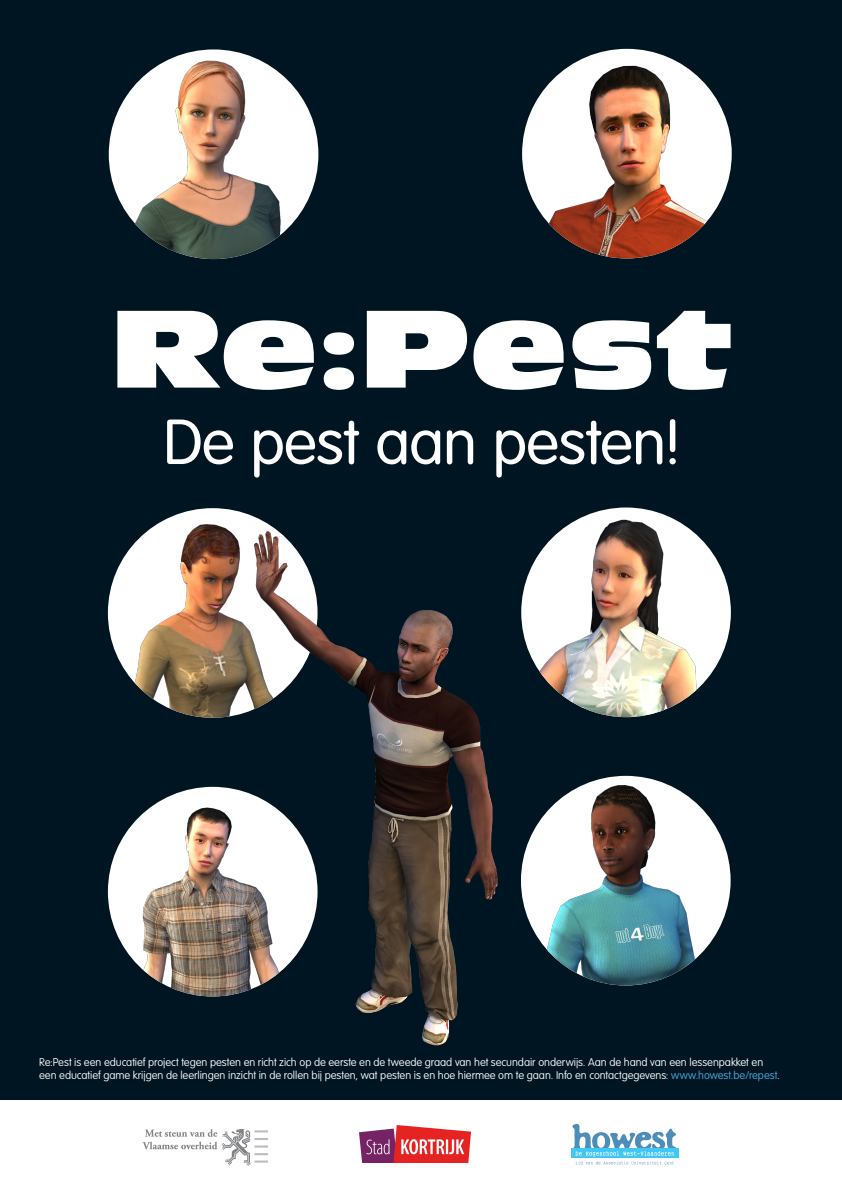
<style>
.page{position:relative;width:842px;height:1192px;background:#fff}
.page>*{position:absolute;margin:0;border:0;box-sizing:border-box;transform-origin:0 0}
.t1{font:107.5px "Antique Olive Std Nord";letter-spacing:-.02em;color:#fff}
.t2{font:300 62.5px "VAG Rounded Std";letter-spacing:-.01em;color:#fff}
.t3{font:100 11px "VAG Rounded Std";letter-spacing:-.005em;color:#fff}
.s1{color:#4aacdd}
</style>
<div class="page">
<div style="left:0;top:0;width:842px;height:1100px;background:#001522"></div>
<img style="left:360px;top:1125px;width:110px;height:37px">
<img style="left:142px;top:1129px;width:125px;height:37px">
<img style="left:109px;top:49px;width:209px;height:210px;border-radius:105px">
<img style="left:108px;top:508px;width:210px;height:210px;border-radius:105px">
<img style="left:108px;top:787px;width:210px;height:209px;border-radius:105px">
<img style="left:522px;top:49px;width:210px;height:209px;border-radius:105px">
<img style="left:521px;top:508px;width:210px;height:209px;border-radius:105px">
<img style="left:521px;top:776px;width:210px;height:209px;border-radius:105px">
<img style="left:157px;top:524px;width:406px;height:522px">
<div style="left:571px;top:1149px;width:107px;height:9px;background:#40c7f4"></div>
<svg style="left:572px;top:1124px;width:104px;height:40px"></svg>
<p class="t1" style="left:111px;top:282px;width:624px">Re:Pest</p>
<p class="t2" style="left:163px;top:406px;width:520px">De pest aan pesten!</p>
<p class="t3" style="left:39px;top:1056px;width:725px">Re:Pest is een educatief project tegen pesten en richt zich op de eerste en de tweede graad van het secundair onderwijs. Aan de hand van een lessenpakket en</p>
<p class="t3" style="left:39px;top:1069px;width:742px">een educatief game krijgen de leerlingen inzicht in de rollen bij pesten, wat pesten is en hoe hiermee om te gaan. Info en contactgegevens: <span class="s1">www.howest.be/repest</span>.</p>
</div>
